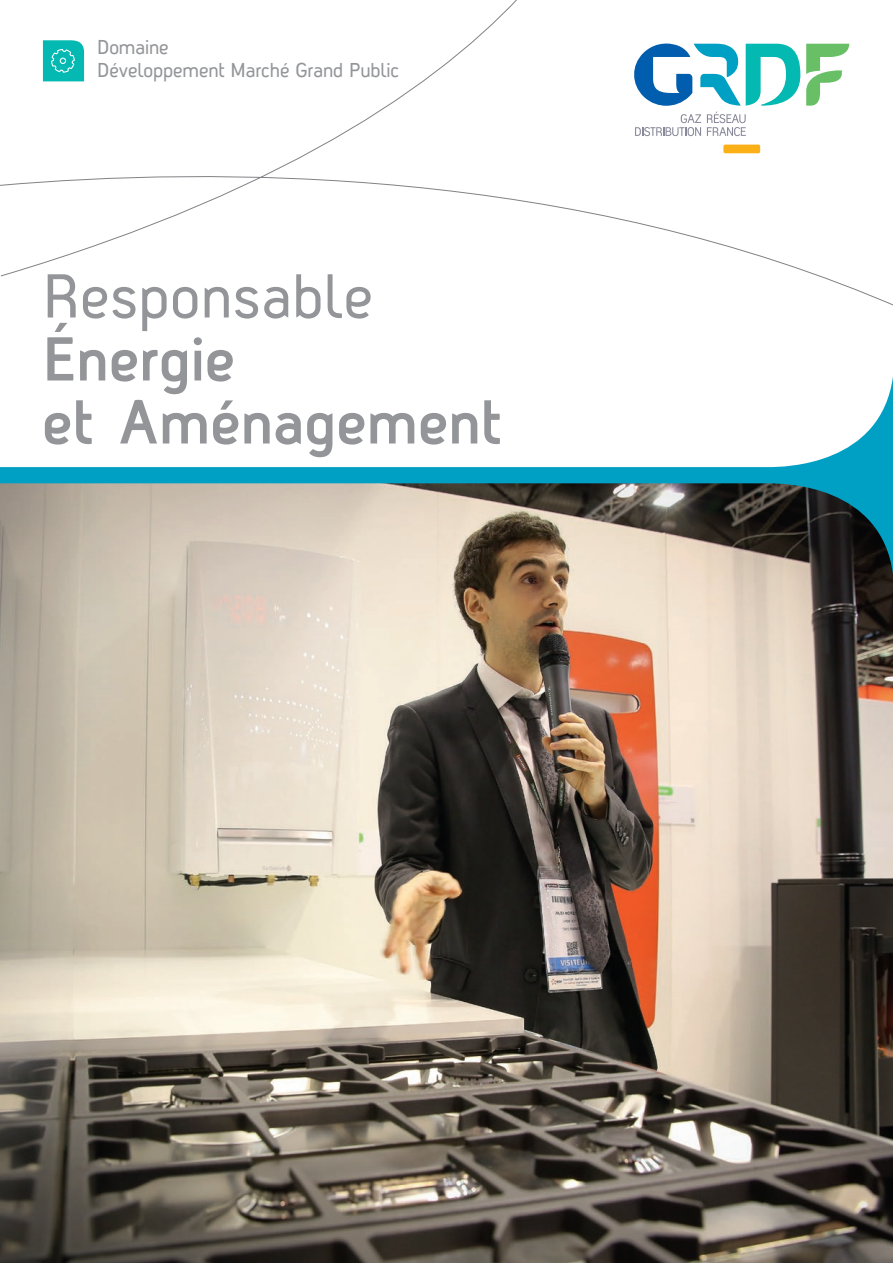
<style>
.page{position:relative;width:893px;height:1263px;background:#fff}
.page>*{position:absolute;margin:0;border:0;box-sizing:border-box;transform-origin:0 0}
.t1{font:700 60px/63px "Antagometrica BT";letter-spacing:.01em;color:#939598}
.t2{font:60px "Antagometrica BT";letter-spacing:.015em;color:#939598}
.t3{font:19.5px/23.2px "Antagometrica BT";letter-spacing:-.005em;color:#939598}
</style>
<div class="page">
<img style="left:0;top:574px;width:893px;height:689px">
<svg style="left:0;top:377px;width:893px;height:197px"></svg>
<svg style="left:0;top:0;width:893px;height:306px"></svg>
<p class="t3" style="left:97px;top:35px;width:304px">Domaine<br>Développement Marché Grand Public</p>
<h1 class="t2" style="left:43px;top:260px;width:332px">Responsable</h1>
<h1 class="t1" style="left:43px;top:327px;width:460px">Énergie<br>et Aménagement</h1>
</div>
